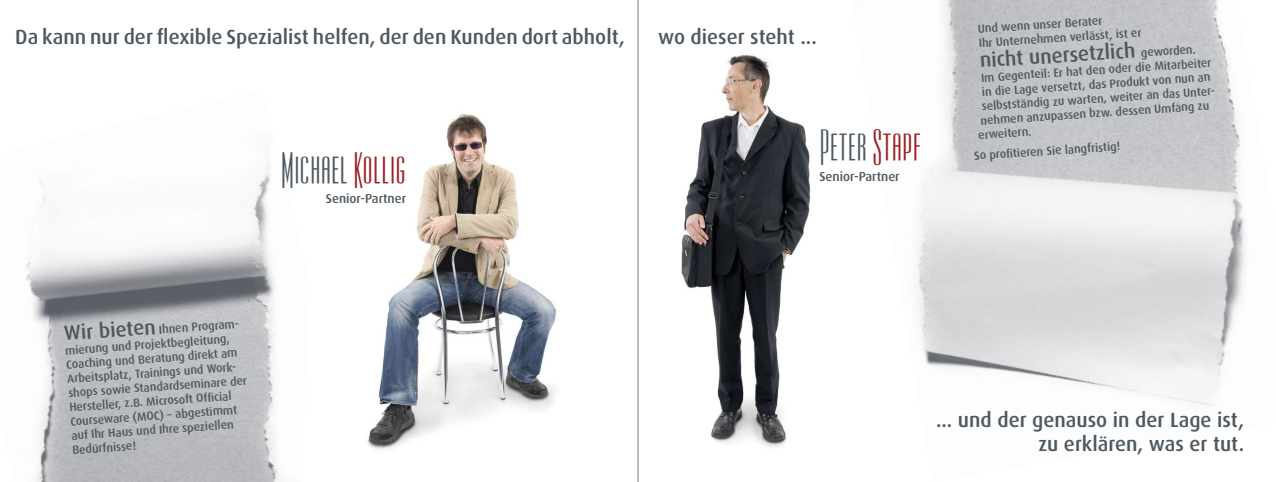
<style>
.page{position:relative;width:1276px;height:482px;background:#fff}
.page>*{position:absolute;margin:0;border:0;box-sizing:border-box;transform-origin:0 0}
.t1{font:42.1px "Ultra Condensed Sans Serif";color:#4c575f}
.t2{font:500 20.5px/24.6px "Dax";color:#4c575f;text-align:right}
.t3{font:500 13px "Dax";color:#4c575f}
.t4{font:500 11.9px/14.3px "Dax";color:#4c575f}
.s1{color:#9b1f23}
.s2{font-size:11.9px}
.s3{font-size:20.5px}
</style>
<div class="page">
<img style="left:26px;top:150px;width:254px;height:332px">
<img style="left:917px;top:0;width:328px;height:406px">
<img style="left:681px;top:54px;width:130px;height:393px">
<img style="left:367px;top:114px;width:190px;height:336px">
<hr style="left:637px;top:0;width:1px;height:482px;background:#a5abaf">
<hr style="left:638px;top:0;width:1px;height:482px;background:#a5abaf">
<h2 class="t2" style="left:15px;top:25px;width:611px">Da kann nur der flexible Spezialist helfen, der den Kunden dort abholt,</h2>
<h2 class="t2" style="left:658px;top:25px;width:160px">wo dieser steht ...</h2>
<h1 class="t1" style="left:281px;top:144px;width:127px">Michael <span class="s1">Kollig</span></h1>
<p class="t3" style="left:326px;top:191px;width:82px">Senior-Partner</p>
<h1 class="t1" style="left:819px;top:121px;width:103px">Peter <span class="s1">Stapf</span></h1>
<p class="t3" style="left:819px;top:169px;width:82px">Senior-Partner</p>
<p class="t4" style="left:977px;top:22px;width:164px;rotate:-4deg">Und wenn unser Berater<br>Ihr Unternehmen verlässt, ist er</p>
<h2 class="t2" style="left:979px;top:49px;width:218px;rotate:-4deg">nicht unersetzlich <span class="s2">geworden.</span></h2>
<p class="t4" style="left:980px;top:71px;width:232px;rotate:-4deg">Im Gegenteil: Er hat den oder die Mitarbeiter</p>
<p class="t4" style="left:981px;top:85px;width:230px;rotate:-4deg">in die Lage versetzt, das Produkt von nun an</p>
<p class="t4" style="left:981px;top:100px;width:243px;rotate:-4deg">selbstständig zu warten, weiter an das Unter-</p>
<p class="t4" style="left:980px;top:114px;width:230px;rotate:-4deg">nehmen anzupassen bzw. dessen Umfang zu</p>
<p class="t4" style="left:978px;top:128px;width:55px;rotate:-4deg">erweitern.</p>
<p class="t4" style="left:974px;top:149px;width:148px;rotate:-4deg">So profi tieren Sie langfristig!</p>
<p class="t4" style="left:64px;top:329px;width:184px;rotate:-4deg"><span class="s3">Wir bieten</span> Ihnen Program&shy;mierung und Projektbegleitung,<br>Coaching und Beratung direkt am<br>Arbeitsplatz, Trainings und Work&shy;shops sowie Standardseminare der<br>Hersteller, z.B. Microsoft Offi cial<br>Courseware (MOC) – abgestimmt auf Ihr Haus und Ihre speziellen<br>Bedürfnisse!</p>
<h2 class="t2" style="left:936px;top:407px;width:310px">... und der genauso in der Lage ist, zu erklären, was er tut.</h2>
</div>
